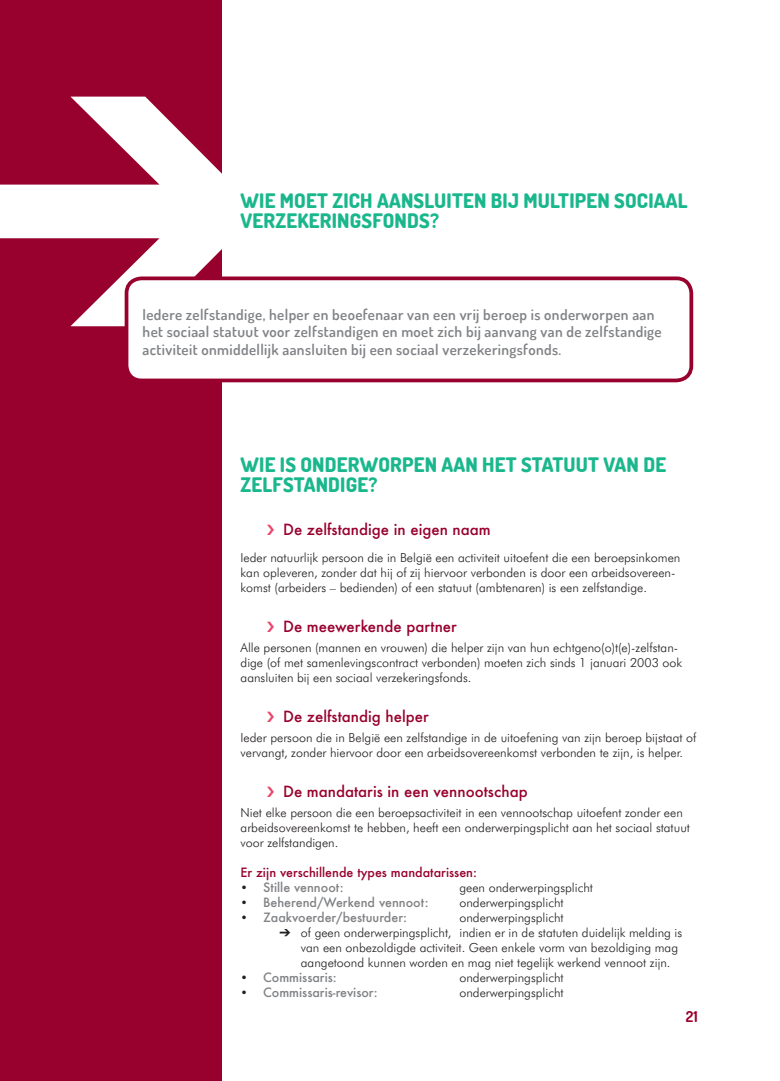
<style>
.page{position:relative;width:780px;height:1081px;background:#fff}
.page>*{position:absolute;margin:0;border:0;box-sizing:border-box;transform-origin:0 0}
.t1{font:800 20px/20px "Dosis";letter-spacing:.01em;color:#1ab78d}
.t2{font:600 15px/17.5px "Dosis";letter-spacing:.025em;color:#808285}
.t3{font:500 15px "Futura";color:#98012d}
.t4{font:700 15px "Dosis";color:#98012d}
.t5{font:300 12.5px/15px "Futura BT";color:#231f20}
.t6{font:500 12.5px "Futura";color:#808285}
.t7{font:500 12.5px "Futura";color:#98012d}
.s1{font-family:"Futura BT";font-weight:300;color:#231f20}
</style>
<div class="page">
<div style="left:0;top:0;width:222px;height:1081px;background:#98012d"></div>
<svg style="left:0;top:97px;width:222px;height:229px"></svg>
<div style="left:126px;top:278px;width:565px;height:102px;background:#fff;border-radius:15px"></div>
<div style="left:125px;top:276px;width:568px;height:106px;border:4px solid #98012d;border-radius:15px"></div>
<h1 class="t1" style="left:240px;top:190px;width:448px">WIE MOET ZICH AANSLUITEN BIJ MULTIPEN SOCIAAL<br>VERZEKERINGSFONDS?</h1>
<p class="t2" style="left:143px;top:305px;width:520px">Iedere zelfstandige, helper en beoefenaar van een vrij beroep is onderworpen aan het sociaal statuut voor zelfstandigen en moet zich bij aanvang van de zelfstandige activiteit onmiddellijk aansluiten bij een sociaal verzekeringsfonds.</p>
<h1 class="t1" style="left:240px;top:454px;width:427px">WIE IS ONDERWORPEN AAN HET STATUUT VAN DE<br>ZELFSTANDIGE?</h1>
<p class="t3" style="left:283px;top:519px;width:209px">De zelfstandige in eigen naam</p>
<p class="t5" style="left:240px;top:549px;width:441px">Ieder natuurlijk persoon die in België een activiteit uitoefent die een beroepsinkomen kan opleveren, zonder dat hij of zij hiervoor verbonden is door een arbeidsovereen&shy;komst (arbeiders – bedienden) of een statuut (ambtenaren) is een zelfstandige.</p>
<p class="t3" style="left:283px;top:616px;width:175px">De meewerkende partner</p>
<p class="t5" style="left:240px;top:639px;width:443px">Alle personen (mannen en vrouwen) die helper zijn van hun echtgeno(o)t(e)-zelfstan&shy;dige (of met samenlevingscontract verbonden) moeten zich sinds 1 januari 2003 ook aansluiten bij een sociaal verzekeringsfonds.</p>
<p class="t3" style="left:283px;top:706px;width:147px">De zelfstandig helper</p>
<p class="t5" style="left:240px;top:729px;width:457px">Ieder persoon die in België een zelfstandige in de uitoefening van zijn beroep bijstaat of vervangt, zonder hiervoor door een arbeidsovereenkomst verbonden te zijn, is helper.</p>
<p class="t3" style="left:283px;top:781px;width:246px">De mandataris in een vennootschap</p>
<p class="t5" style="left:240px;top:804px;width:451px">Niet elke persoon die een beroepsactiviteit in een vennootschap uitoefent zonder een arbeidsovereenkomst te hebben, heeft een onderwerpingsplicht aan het sociaal statuut voor zelfstandigen.</p>
<p class="t7" style="left:240px;top:863px;width:238px">Er zijn verschillende types mandatarissen:</p>
<p class="t6" style="left:240px;top:878px;width:105px"><span class="s1">•</span> Stille vennoot:</p>
<p class="t5" style="left:459px;top:879px;width:135px">geen onderwerpingsplicht</p>
<p class="t6" style="left:240px;top:893px;width:189px"><span class="s1">•</span> Beherend/Werkend vennoot:</p>
<p class="t5" style="left:459px;top:894px;width:106px">onderwerpingsplicht</p>
<p class="t6" style="left:240px;top:908px;width:168px"><span class="s1">•</span> Zaakvoerder/bestuurder:</p>
<p class="t5" style="left:459px;top:909px;width:106px">onderwerpingsplicht</p>
<p class="t5" style="left:301px;top:924px;width:383px;text-indent:-21px">➔ of geen onderwerpingsplicht, indien er in de statuten duidelijk melding is van een onbezoldigde activiteit. Geen enkele vorm van bezoldiging mag aangetoond kunnen worden en mag niet tegelijk werkend vennoot zijn.</p>
<p class="t6" style="left:240px;top:968px;width:98px"><span class="s1">•</span> Commissaris:</p>
<p class="t5" style="left:459px;top:969px;width:106px">onderwerpingsplicht</p>
<p class="t6" style="left:240px;top:983px;width:139px"><span class="s1">•</span> Commissaris-revisor:</p>
<p class="t5" style="left:459px;top:984px;width:106px">onderwerpingsplicht</p>
<p class="t4" style="left:685px;top:1006px;width:13px">21</p>
</div>
